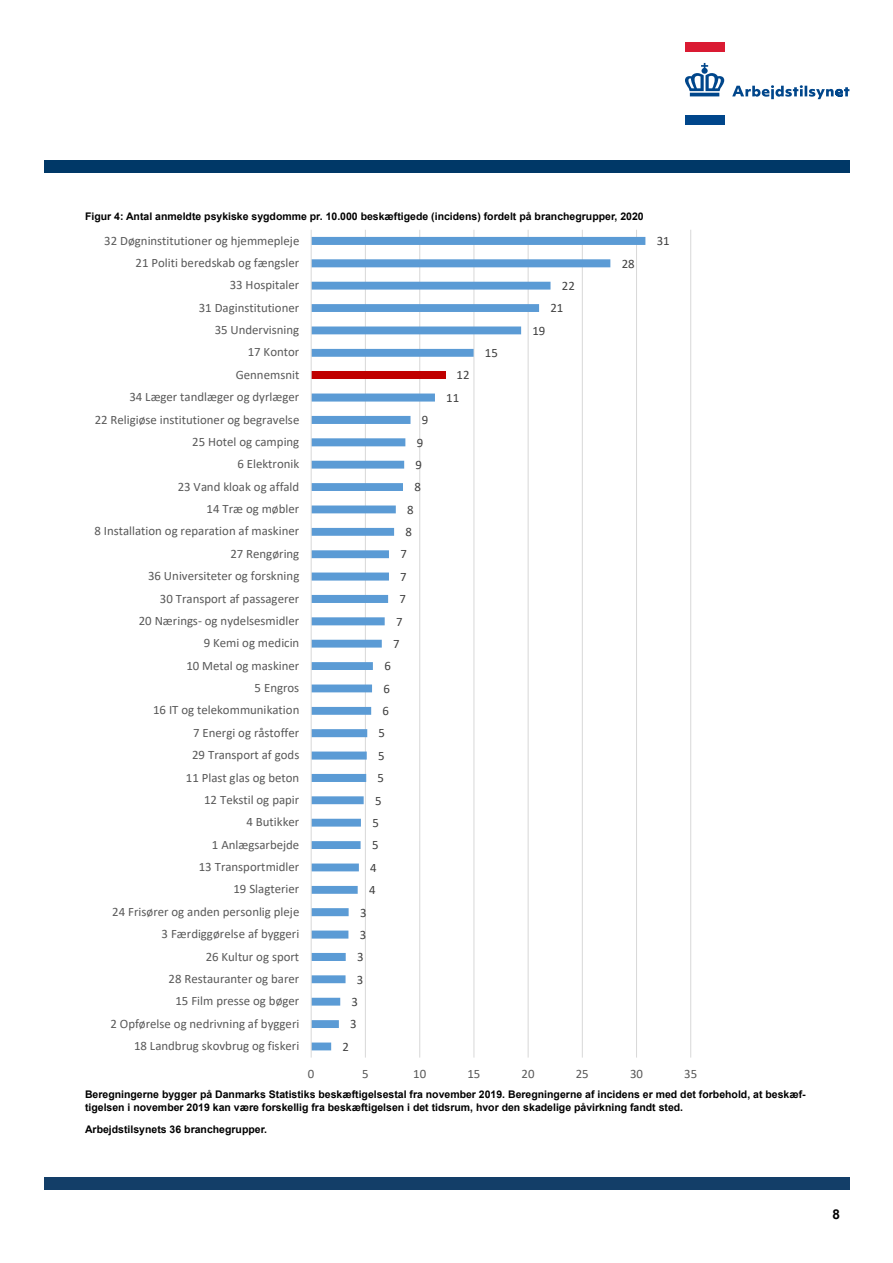
<style>
.page{position:relative;width:893px;height:1263px;background:#fff}
.page>*{position:absolute;margin:0;border:0;box-sizing:border-box;transform-origin:0 0}
.t1{font:700 13.5px "Arial";color:#000}
.t2{font:12.75px "Calibri";color:#595959}
.t3{font:12.75px "Calibri";color:#404040}
.t4{font:700 10.5px/13.5px "Arial";color:#000}
</style>
<div class="page">
<div style="left:44px;top:161px;width:805px;height:12px;background:#003867"></div>
<div style="left:44px;top:1178px;width:805px;height:12px;background:#133e68"></div>
<svg style="left:732px;top:85px;width:117px;height:14px"></svg>
<div style="left:685px;top:42px;width:39px;height:9px;background:#da1a32"></div>
<svg style="left:685px;top:63px;width:39px;height:33px"></svg>
<div style="left:685px;top:115px;width:39px;height:9px;background:#00468b"></div>
<hr style="left:365px;top:230px;width:1px;height:827px;background:#d9d9d9">
<hr style="left:419px;top:230px;width:1px;height:827px;background:#d9d9d9">
<hr style="left:473px;top:230px;width:1px;height:827px;background:#d9d9d9">
<hr style="left:528px;top:230px;width:1px;height:827px;background:#d9d9d9">
<hr style="left:582px;top:230px;width:1px;height:827px;background:#d9d9d9">
<hr style="left:636px;top:230px;width:1px;height:827px;background:#d9d9d9">
<hr style="left:690px;top:230px;width:1px;height:827px;background:#d9d9d9">
<svg style="left:312px;top:237px;width:333px;height:813px"></svg>
<hr style="left:311px;top:230px;width:1px;height:827px;background:#d9d9d9">
<p class="t4" style="left:85px;top:210px;width:560px">Figur 4: Antal anmeldte psykiske sygdomme pr. 10.000 beskæftigede (incidens) fordelt på branchegrupper, 2020</p>
<p class="t2" style="left:104px;top:231px;width:197px">32 Døgninstitutioner og hjemmepleje</p>
<p class="t2" style="left:136px;top:254px;width:165px">21 Politi beredskab og fængsler</p>
<p class="t3" style="left:622px;top:254px;width:15px">28</p>
<p class="t2" style="left:230px;top:276px;width:71px">33 Hospitaler</p>
<p class="t3" style="left:562px;top:277px;width:15px">22</p>
<p class="t2" style="left:199px;top:299px;width:102px">31 Daginstitutioner</p>
<p class="t3" style="left:550px;top:299px;width:15px">21</p>
<p class="t2" style="left:215px;top:321px;width:86px">35 Undervisning</p>
<p class="t3" style="left:532px;top:322px;width:15px">19</p>
<p class="t2" style="left:248px;top:343px;width:53px">17 Kontor</p>
<p class="t3" style="left:485px;top:344px;width:15px">15</p>
<p class="t2" style="left:236px;top:366px;width:65px">Gennemsnit</p>
<p class="t3" style="left:457px;top:366px;width:15px">12</p>
<p class="t2" style="left:129px;top:388px;width:171px">34 Læger tandlæger og dyrlæger</p>
<p class="t3" style="left:446px;top:389px;width:15px">11</p>
<p class="t2" style="left:95px;top:410px;width:206px">22 Religiøse institutioner og begravelse</p>
<p class="t3" style="left:422px;top:411px;width:8px">9</p>
<p class="t2" style="left:192px;top:433px;width:109px">25 Hotel og camping</p>
<p class="t3" style="left:417px;top:433px;width:8px">9</p>
<p class="t2" style="left:237px;top:455px;width:63px">6 Elektronik</p>
<p class="t3" style="left:416px;top:456px;width:8px">9</p>
<p class="t2" style="left:178px;top:478px;width:123px">23 Vand kloak og affald</p>
<p class="t3" style="left:414px;top:478px;width:8px">8</p>
<p class="t2" style="left:207px;top:500px;width:94px">14 Træ og møbler</p>
<p class="t3" style="left:407px;top:501px;width:8px">8</p>
<p class="t2" style="left:94px;top:522px;width:206px">8 Installation og reparation af maskiner</p>
<p class="t3" style="left:406px;top:523px;width:8px">8</p>
<p class="t2" style="left:230px;top:545px;width:70px">27 Rengøring</p>
<p class="t3" style="left:400px;top:545px;width:8px">7</p>
<p class="t2" style="left:148px;top:567px;width:153px">36 Universiteter og forskning</p>
<p class="t3" style="left:400px;top:568px;width:8px">7</p>
<p class="t2" style="left:160px;top:589px;width:141px">30 Transport af passagerer</p>
<p class="t3" style="left:399px;top:590px;width:8px">7</p>
<p class="t2" style="left:139px;top:612px;width:162px">20 Nærings- og nydelsesmidler</p>
<p class="t3" style="left:396px;top:612px;width:8px">7</p>
<p class="t2" style="left:204px;top:634px;width:97px">9 Kemi og medicin</p>
<p class="t3" style="left:393px;top:635px;width:8px">7</p>
<p class="t2" style="left:186px;top:656px;width:115px">10 Metal og maskiner</p>
<p class="t3" style="left:384px;top:657px;width:8px">6</p>
<p class="t2" style="left:255px;top:679px;width:46px">5 Engros</p>
<p class="t3" style="left:383px;top:680px;width:8px">6</p>
<p class="t2" style="left:153px;top:701px;width:148px">16 IT og telekommunikation</p>
<p class="t3" style="left:382px;top:702px;width:8px">6</p>
<p class="t2" style="left:193px;top:724px;width:108px">7 Energi og råstoffer</p>
<p class="t3" style="left:379px;top:724px;width:8px">5</p>
<p class="t2" style="left:192px;top:746px;width:109px">29 Transport af gods</p>
<p class="t3" style="left:378px;top:747px;width:8px">5</p>
<p class="t2" style="left:186px;top:768px;width:115px">11 Plast glas og beton</p>
<p class="t3" style="left:378px;top:769px;width:8px">5</p>
<p class="t2" style="left:204px;top:791px;width:97px">12 Tekstil og papir</p>
<p class="t3" style="left:375px;top:791px;width:8px">5</p>
<p class="t2" style="left:246px;top:813px;width:54px">4 Butikker</p>
<p class="t3" style="left:372px;top:814px;width:8px">5</p>
<p class="t2" style="left:212px;top:835px;width:89px">1 Anlægsarbejde</p>
<p class="t3" style="left:372px;top:836px;width:8px">5</p>
<p class="t2" style="left:199px;top:858px;width:102px">13 Transportmidler</p>
<p class="t3" style="left:370px;top:859px;width:8px">4</p>
<p class="t2" style="left:233px;top:880px;width:67px">19 Slagterier</p>
<p class="t3" style="left:369px;top:881px;width:8px">4</p>
<p class="t2" style="left:112px;top:903px;width:189px">24 Frisører og anden personlig pleje</p>
<p class="t3" style="left:360px;top:903px;width:8px">3</p>
<p class="t2" style="left:162px;top:925px;width:139px">3 Færdiggørelse af byggeri</p>
<p class="t3" style="left:360px;top:926px;width:8px">3</p>
<p class="t2" style="left:206px;top:947px;width:95px">26 Kultur og sport</p>
<p class="t3" style="left:357px;top:948px;width:8px">3</p>
<p class="t2" style="left:169px;top:970px;width:132px">28 Restauranter og barer</p>
<p class="t3" style="left:357px;top:970px;width:8px">3</p>
<p class="t2" style="left:175px;top:992px;width:125px">15 Film presse og bøger</p>
<p class="t3" style="left:351px;top:993px;width:8px">3</p>
<p class="t2" style="left:110px;top:1014px;width:190px">2 Opførelse og nedrivning af byggeri</p>
<p class="t3" style="left:350px;top:1015px;width:8px">3</p>
<p class="t2" style="left:134px;top:1037px;width:167px">18 Landbrug skovbrug og fiskeri</p>
<p class="t3" style="left:343px;top:1038px;width:8px">2</p>
<p class="t3" style="left:657px;top:232px;width:15px">31</p>
<p class="t2" style="left:308px;top:1065px;width:8px">0</p>
<p class="t2" style="left:362px;top:1065px;width:8px">5</p>
<p class="t2" style="left:413px;top:1065px;width:15px">10</p>
<p class="t2" style="left:467px;top:1065px;width:15px">15</p>
<p class="t2" style="left:522px;top:1065px;width:15px">20</p>
<p class="t2" style="left:576px;top:1065px;width:15px">25</p>
<p class="t2" style="left:630px;top:1065px;width:15px">30</p>
<p class="t2" style="left:684px;top:1065px;width:15px">35</p>
<p class="t4" style="left:85px;top:1087px;width:722px">Beregningerne bygger på Danmarks Statistiks beskæftigelsestal fra november 2019. Beregningerne af incidens er med det forbehold, at beskæf&shy;tigelsen i november 2019 kan være forskellig fra beskæftigelsen i det tidsrum, hvor den skadelige påvirkning fandt sted.</p>
<p class="t4" style="left:85px;top:1123px;width:184px">Arbejdstilsynets 36 branchegrupper.</p>
<p class="t1" style="left:832px;top:1204px;width:9px">8</p>
</div>
